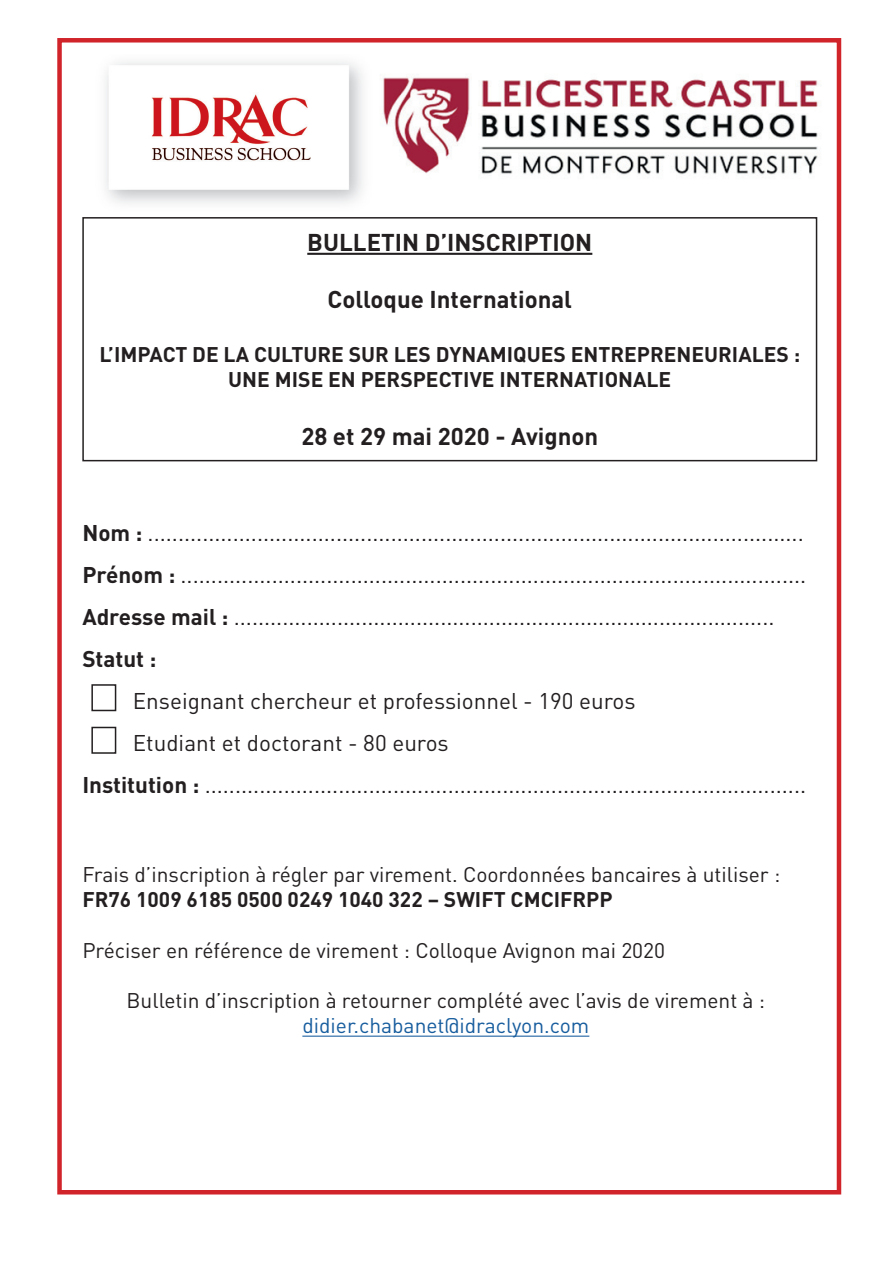
<style>
.page{position:relative;width:893px;height:1263px;background:#fff}
.page>*{position:absolute;margin:0;border:0;box-sizing:border-box;transform-origin:0 0}
.t1{font:700 24px "DIN";color:#231f20}
.t2{font:22.5px/42px "DIN";color:#231f20}
.t3{font:21px "DIN";color:#231f20}
.t4{font:700 21px/25.2px "DIN";color:#231f20;text-align:center}
.t5{font:21px "DIN";color:#175d9e}
.s1{font-weight:700}
</style>
<div class="page">
<div style="left:57px;top:38px;width:784px;height:1156px;border:4px solid #d1232a"></div>
<hr style="left:307px;top:253px;width:285px;height:2px;background:#231f20">
<div style="left:82px;top:217px;width:735px;height:244px;border:2px solid #231f20"></div>
<hr style="left:302px;top:1035px;width:287px;height:2px;background:#175d9e">
<img style="left:105px;top:61px;width:258px;height:142px">
<img style="left:383px;top:76px;width:435px;height:99px">
<div style="left:91px;top:684px;width:25px;height:27px;border:2px solid #231f20"></div>
<div style="left:91px;top:727px;width:25px;height:27px;border:2px solid #231f20"></div>
<p class="t1" style="left:307px;top:226px;width:287px">BULLETIN D’INSCRIPTION</p>
<p class="t1" style="left:328px;top:284px;width:246px">Colloque International</p>
<p class="t4" style="left:99px;top:341px;width:702px">L’IMPACT DE LA CULTURE SUR LES DYNAMIQUES ENTREPRENEURIALES :<br>UNE MISE EN PERSPECTIVE INTERNATIONALE</p>
<p class="t1" style="left:301px;top:421px;width:298px">28 et 29 mai 2020 - Avignon</p>
<p class="t2" style="left:82px;top:511px;width:725px"><span class="s1">Nom :</span> ............................................................................................................<br><span class="s1">Prénom :</span> .......................................................................................................<br><span class="s1">Adresse mail :</span> .........................................................................................<br><span class="s1">Statut :</span></p>
<p class="t2" style="left:133px;top:679px;width:504px">Enseignant chercheur et professionnel - 190 euros</p>
<p class="t2" style="left:133px;top:721px;width:317px">Etudiant et doctorant - 80 euros</p>
<p class="t2" style="left:82px;top:763px;width:725px"><span class="s1">Institution :</span> ...................................................................................................</p>
<p class="t3" style="left:82px;top:861px;width:699px">Frais d’inscription à régler par virement. Coordonnées bancaires à utiliser :</p>
<p class="t4" style="left:82px;top:886px;width:532px">FR76 1009 6185 0500 0249 1040 322 – SWIFT CMCIFRPP</p>
<p class="t3" style="left:82px;top:937px;width:584px">Préciser en référence de virement : Colloque Avignon mai 2020</p>
<p class="t3" style="left:127px;top:987px;width:640px">Bulletin d’inscription à retourner complété avec l’avis de virement à :</p>
<p class="t5" style="left:302px;top:1012px;width:288px">didier.chabanet@idraclyon.com</p>
</div>
